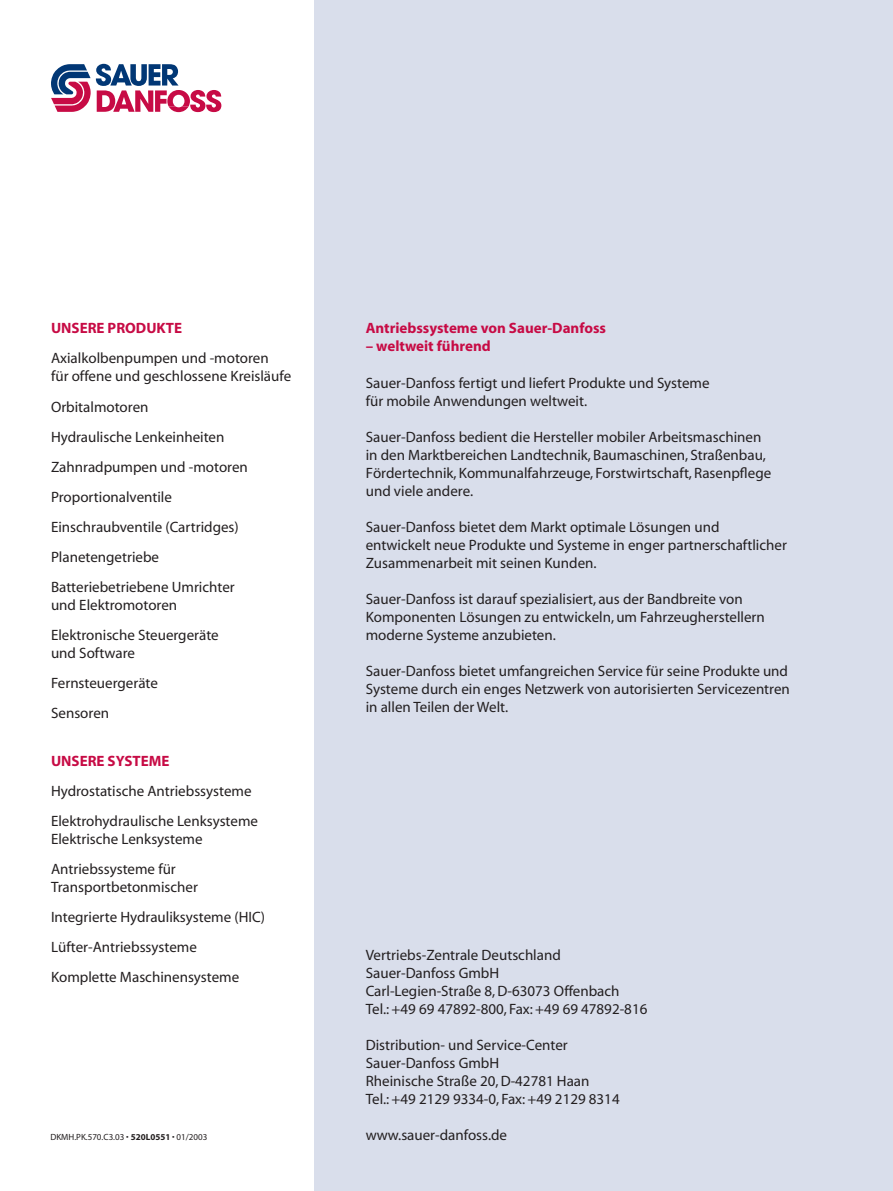
<style>
.page{position:relative;width:893px;height:1191px;background:#fff}
.page>*{position:absolute;margin:0;border:0;box-sizing:border-box;transform-origin:0 0}
._200_Standardtext{font:15px/18px "Myriad";color:#231f20}
._503_Produktübersicht_Rückseite{font:15px/18px "Myriad";color:#231f20}
._504_Adressenliste{font:15px "Myriad";color:#231f20}
._105_1_Ueberschrift_3_Fortsetzung{font:700 15px "Myriad";color:#c70b45}
._104_Überschrift_2{font:700 15px "Myriad";color:#c70b45}
._502_Dokumentennummer_Bestellnummer{font:9px "Myriad";color:#231f20}
.s1{font-weight:700;color:#c70b45}
.s2{font-weight:700}
</style>
<div class="page">
<svg style="left:51px;top:64px;width:170px;height:48px"></svg>
<div style="left:315px;top:0;width:578px;height:1191px;background:#d9deeb"></div>
<p class="_104_Überschrift_2" style="left:51px;top:321px;width:133px">UNSERE PRODUKTE</p>
<p class="_503_Produktübersicht_Rückseite" style="left:51px;top:350px;width:242px">Axialkolbenpumpen und -motoren<br>für offene und geschlossene Kreisläufe</p>
<p class="_503_Produktübersicht_Rückseite" style="left:51px;top:398px;width:99px">Orbitalmotoren</p>
<p class="_503_Produktübersicht_Rückseite" style="left:51px;top:428px;width:175px">Hydraulische Lenkeinheiten</p>
<p class="_503_Produktübersicht_Rückseite" style="left:51px;top:458px;width:198px">Zahnradpumpen und -motoren</p>
<p class="_503_Produktübersicht_Rückseite" style="left:51px;top:488px;width:122px">Proportionalventile</p>
<p class="_503_Produktübersicht_Rückseite" style="left:51px;top:518px;width:189px">Einschraubventile (Cartridges)</p>
<p class="_503_Produktübersicht_Rückseite" style="left:51px;top:548px;width:110px">Planetengetriebe</p>
<p class="_503_Produktübersicht_Rückseite" style="left:51px;top:578px;width:185px">Batteriebetriebene Umrichter und Elektromotoren</p>
<p class="_503_Produktübersicht_Rückseite" style="left:51px;top:626px;width:169px">Elektronische Steuergeräte</p>
<p class="_503_Produktübersicht_Rückseite" style="left:51px;top:638px;width:108px;line-height:30px">und Software<br>Fernsteuergeräte</p>
<p class="_503_Produktübersicht_Rückseite" style="left:51px;top:704px;width:60px">Sensoren</p>
<p class="_503_Produktübersicht_Rückseite" style="left:51px;top:746px;width:202px;line-height:30px"><span class="s1">UNSERE SYSTEME<br></span>Hydrostatische Antriebssysteme</p>
<p class="_503_Produktübersicht_Rückseite" style="left:51px;top:812px;width:209px">Elektrohydraulische Lenksysteme<br>Elektrische Lenksysteme</p>
<p class="_503_Produktübersicht_Rückseite" style="left:51px;top:860px;width:149px">Antriebssysteme für<br>Transportbetonmischer</p>
<p class="_503_Produktübersicht_Rückseite" style="left:51px;top:902px;width:216px;line-height:30px">Integrierte Hydrauliksysteme (HIC)<br>Lüfter-Antriebssysteme<br>Komplette Maschinensysteme</p>
<p class="_502_Dokumentennummer_Bestellnummer" style="left:50px;top:1132px;width:158px">DKMH.PK.570.C3.03 • <span class="s2">520L0551</span> • 01/2003</p>
<p class="_105_1_Ueberschrift_3_Fortsetzung" style="left:366px;top:321px;width:242px">Antriebssysteme von Sauer-Danfoss</p>
<p class="_105_1_Ueberschrift_3_Fortsetzung" style="left:366px;top:339px;width:126px">– weltweit führend</p>
<p class="_200_Standardtext" style="left:366px;top:374px;width:345px">Sauer-Danfoss fertigt und liefert Produkte und Systeme für mobile Anwendungen weltweit.</p>
<p class="_200_Standardtext" style="left:366px;top:428px;width:407px">Sauer-Danfoss bedient die Hersteller mobiler Arbeitsmaschinen in den Marktbereichen Landtechnik, Baumaschinen, Straßenbau, Fördertechnik, Kommunalfahrzeuge, Forstwirtschaft, Rasenpflege und viele andere.</p>
<p class="_200_Standardtext" style="left:366px;top:518px;width:423px">Sauer-Danfoss bietet dem Markt optimale Lösungen und entwickelt neue Produkte und Systeme in enger partnerschaftlicher<br>Zusammenarbeit mit seinen Kunden.</p>
<p class="_200_Standardtext" style="left:366px;top:590px;width:401px">Sauer-Danfoss ist darauf spezialisiert, aus der Bandbreite von<br>Komponenten Lösungen zu entwickeln, um Fahrzeugherstellern moderne Systeme anzubieten.</p>
<p class="_200_Standardtext" style="left:366px;top:662px;width:426px">Sauer-Danfoss bietet umfangreichen Service für seine Produkte und<br>Systeme durch ein enges Netzwerk von autorisierten Servicezentren in allen Teilen der Welt.</p>
<p class="_504_Adressenliste" style="left:366px;top:947px;width:197px">Vertriebs-Zentrale Deutschland</p>
<p class="_504_Adressenliste" style="left:366px;top:965px;width:135px">Sauer-Danfoss GmbH</p>
<p class="_504_Adressenliste" style="left:366px;top:983px;width:255px">Carl-Legien-Straße 8, D-63073 Offenbach</p>
<p class="_504_Adressenliste" style="left:366px;top:1001px;width:283px">Tel.: +49 69 47892-800, Fax: +49 69 47892-816</p>
<p class="_504_Adressenliste" style="left:366px;top:1037px;width:204px">Distribution- und Service-Center</p>
<p class="_504_Adressenliste" style="left:366px;top:1055px;width:135px">Sauer-Danfoss GmbH</p>
<p class="_504_Adressenliste" style="left:366px;top:1073px;width:225px">Rheinische Straße 20, D-42781 Haan</p>
<p class="_504_Adressenliste" style="left:366px;top:1091px;width:255px">Tel.: +49 2129 9334-0, Fax: +49 2129 8314</p>
<p class="_504_Adressenliste" style="left:366px;top:1127px;width:143px">www.sauer-danfoss.de</p>
</div>
